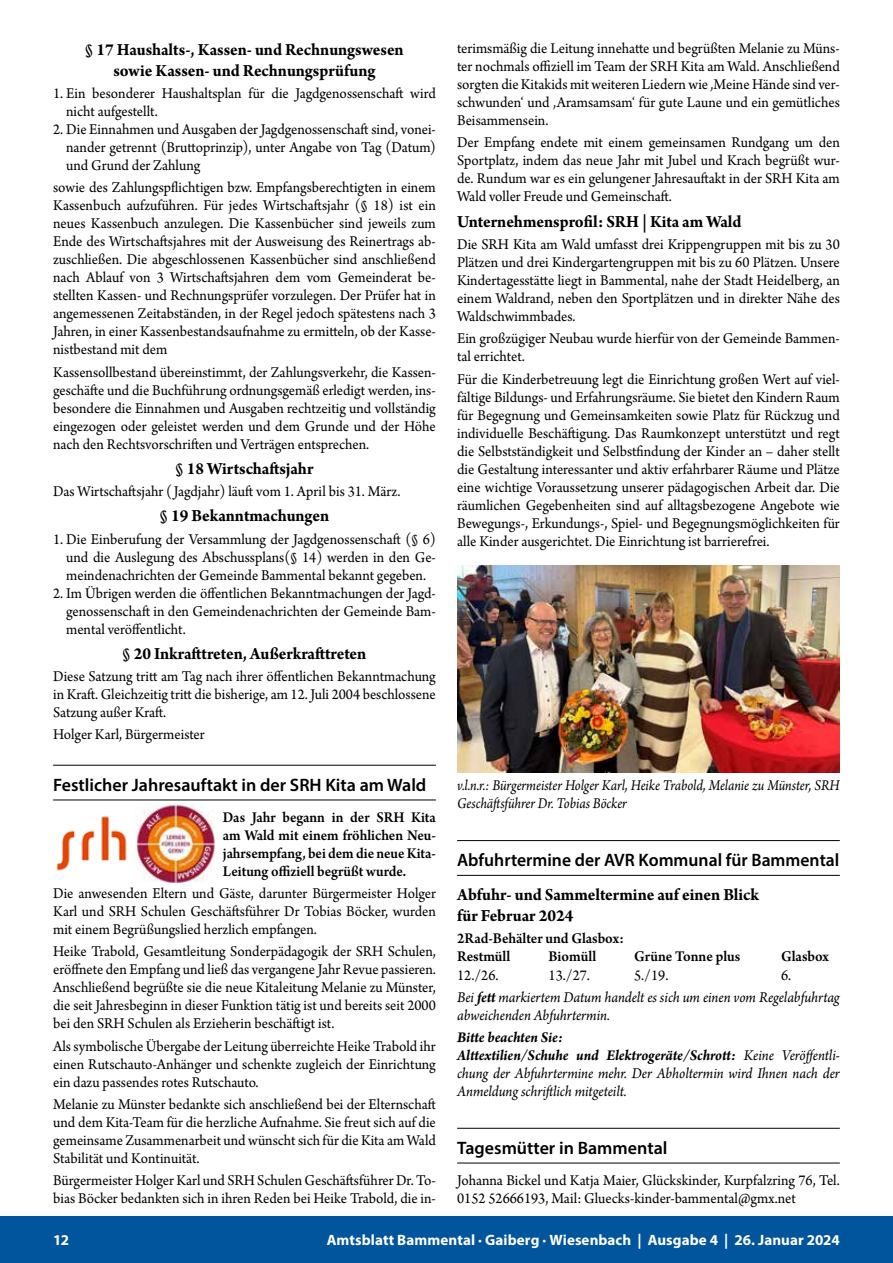
<style>
.page{position:relative;width:893px;height:1263px;background:#fff}
.page>*{position:absolute;margin:0;border:0;box-sizing:border-box;transform-origin:0 0}
.t1{font:700 18px/21px "Arno Pro";letter-spacing:-.005em;color:#000;text-align:center;scale:.95 1}
.t2{font:600 18px "Myriad Pro";color:#000}
.t3{font:15.75px/18px "Arno Pro";color:#000;text-align:justify;scale:.95 1}
.t4{font:italic 15.75px/18px "Arno Pro";letter-spacing:-.005em;color:#000;scale:.95 1}
.t5{font:600 15.75px/18px "Arno Pro";color:#000;text-align:justify;scale:.94 1}
.t6{font:italic 15.75px/18px "Arno Pro";letter-spacing:-.005em;color:#000;scale:.9 1}
.t7{font:600 15.75px/18px "Arno Pro";color:#000;scale:.95 1}
.t8{font:700 15px "Myriad Pro";letter-spacing:.005em;color:#fff}
.s1{font-style:normal}
.s2{font-weight:700}
</style>
<div class="page">
<div style="left:0;top:1216px;width:893px;height:47px;background:#00559d"></div>
<hr style="left:53px;top:765px;width:383px;height:1px;background:#000">
<hr style="left:53px;top:800px;width:383px;height:1px;background:#000">
<img style="left:56px;top:816px;width:71px;height:55px">
<img style="left:136px;top:804px;width:78px;height:79px">
<hr style="left:457px;top:840px;width:383px;height:1px;background:#000">
<hr style="left:457px;top:875px;width:383px;height:1px;background:#000">
<hr style="left:457px;top:1128px;width:383px;height:1px;background:#000">
<hr style="left:457px;top:1163px;width:383px;height:1px;background:#000">
<img style="left:457px;top:565px;width:383px;height:207px">
<p class="t1" style="left:85px;top:40px;width:337px">§ 17 Haushalts-, Kassen- und Rechnungswesen sowie Kassen- und Rechnungsprüfung</p>
<p class="t3" style="left:66px;top:85px;width:391px;text-indent:-13px">1. Ein besonderer Haushaltsplan für die Jagdgenossenschaft wird nicht aufgestellt.</p>
<p class="t3" style="left:66px;top:121px;width:391px;text-indent:-13px">2. Die Einnahmen und Ausgaben der Jagdgenossenschaft sind, vonei&shy;nander getrennt (Bruttoprinzip), unter Angabe von Tag (Datum) und Grund der Zahlung</p>
<p class="t3" style="left:53px;top:179px;width:404px">sowie des Zahlungspflichtigen bzw. Empfangsberechtigten in einem Kassenbuch aufzuführen. Für jedes Wirtschaftsjahr (§ 18) ist ein neues Kassenbuch anzulegen. Die Kassenbücher sind jeweils zum Ende des Wirtschaftsjahres mit der Ausweisung des Reinertrags ab&shy;zuschließen. Die abgeschlossenen Kassenbücher sind anschließend nach Ablauf von 3 Wirtschaftsjahren dem vom Gemeinderat be&shy;stellten Kassen- und Rechnungsprüfer vorzulegen. Der Prüfer hat in angemessenen Zeitabständen, in der Regel jedoch spätestens nach 3<br>Jahren, in einer Kassenbestandsaufnahme zu ermitteln, ob der Kasse&shy;nistbestand mit dem</p>
<p class="t3" style="left:53px;top:364px;width:404px">Kassensollbestand übereinstimmt, der Zahlungsverkehr, die Kassen&shy;geschäfte und die Buchführung ordnungsgemäß erledigt werden, ins&shy;besondere die Einnahmen und Ausgaben rechtzeitig und vollständig eingezogen oder geleistet werden und dem Grunde und der Höhe nach den Rechtsvorschriften und Verträgen entsprechen.</p>
<p class="t1" style="left:176px;top:459px;width:147px">§ 18 Wirtschaftsjahr</p>
<p class="t3" style="left:53px;top:483px;width:367px">Das Wirtschaftsjahr ( Jagdjahr) läuft vom 1. April bis 31. März.</p>
<p class="t1" style="left:160px;top:506px;width:180px">§ 19 Bekanntmachungen</p>
<p class="t3" style="left:66px;top:531px;width:391px;text-indent:-13px">1. Die Einberufung der Versammlung der Jagdgenossenschaft (§ 6) und die Auslegung des Abschussplans(§ 14) werden in den Ge&shy;meindenachrichten der Gemeinde Bammental bekannt gegeben.</p>
<p class="t3" style="left:66px;top:585px;width:391px;text-indent:-13px">2. Im Übrigen werden die öffentlichen Bekanntmachungen der Jagd&shy;genossenschaft in den Gemeindenachrichten der Gemeinde Bam&shy;mental veröffentlicht.</p>
<p class="t1" style="left:123px;top:644px;width:258px">§ 20 Inkrafttreten, Außerkrafttreten</p>
<p class="t3" style="left:53px;top:668px;width:404px">Diese Satzung tritt am Tag nach ihrer öffentlichen Bekanntmachung in Kraft. Gleichzeitig tritt die bisherige, am 12. Juli 2004 beschlossene Satzung außer Kraft.</p>
<p class="t3" style="left:53px;top:726px;width:161px">Holger Karl, Bürgermeister</p>
<p class="t2" style="left:53px;top:774px;width:375px">Festlicher Jahresauftakt in der SRH Kita am Wald</p>
<p class="t5" style="left:223px;top:809px;width:228px">Das Jahr begann in der SRH Kita am Wald mit einem fröhlichen Neu&shy;jahrsempfang, bei dem die neue Kita-Leitung offiziell begrüßt wurde.</p>
<p class="t3" style="left:53px;top:885px;width:404px">Die anwesenden Eltern und Gäste, darunter Bürgermeister Holger Karl und SRH Schulen Geschäftsführer Dr Tobias Böcker, wurden mit einem Begrüßungslied herzlich empfangen.</p>
<p class="t3" style="left:53px;top:943px;width:404px">Heike Trabold, Gesamtleitung Sonderpädagogik der SRH Schulen, eröffnete den Empfang und ließ das vergangene Jahr Revue passieren.<br>Anschließend begrüßte sie die neue Kitaleitung Melanie zu Münster, die seit Jahresbeginn in dieser Funktion tätig ist und bereits seit 2000 bei den SRH Schulen als Erzieherin beschäftigt ist.</p>
<p class="t3" style="left:53px;top:1038px;width:404px">Als symbolische Übergabe der Leitung überreichte Heike Trabold ihr einen Rutschauto-Anhänger und schenkte zugleich der Einrichtung ein dazu passendes rotes Rutschauto.</p>
<p class="t3" style="left:53px;top:1096px;width:404px">Melanie zu Münster bedankte sich anschließend bei der Elternschaft und dem Kita-Team für die herzliche Aufnahme. Sie freut sich auf die gemeinsame Zusammenarbeit und wünscht sich für die Kita am Wald Stabilität und Kontinuität.</p>
<p class="t3" style="left:53px;top:1172px;width:404px">Bürgermeister Holger Karl und SRH Schulen Geschäftsführer Dr. To&shy;bias Böcker bedankten sich in ihren Reden bei Heike Trabold, die in-</p>
<p class="t3" style="left:457px;top:40px;width:404px">terimsmäßig die Leitung innehatte und begrüßten Melanie zu Müns&shy;ter nochmals offiziell im Team der SRH Kita am Wald. Anschließend sorgten die Kitakids mit weiteren Liedern wie ‚Meine Hände sind ver&shy;schwunden‘ und ‚Aramsamsam‘ für gute Laune und ein gemütliches Beisammensein.</p>
<p class="t3" style="left:457px;top:135px;width:404px">Der Empfang endete mit einem gemeinsamen Rundgang um den Sportplatz, indem das neue Jahr mit Jubel und Krach begrüßt wur&shy;de. Rundum war es ein gelungener Jahresauftakt in der SRH Kita am Wald voller Freude und Gemeinschaft.</p>
<p class="t1" style="left:457px;top:212px;width:301px">Unternehmensprofil: SRH | Kita am Wald</p>
<p class="t3" style="left:457px;top:236px;width:404px">Die SRH Kita am Wald umfasst drei Krippengruppen mit bis zu 30<br>Plätzen und drei Kindergartengruppen mit bis zu 60 Plätzen. Unsere Kindertagesstätte liegt in Bammental, nahe der Stadt Heidelberg, an einem Waldrand, neben den Sportplätzen und in direkter Nähe des Waldschwimmbades.</p>
<p class="t3" style="left:457px;top:330px;width:404px">Ein großzügiger Neubau wurde hierfür von der Gemeinde Bammen&shy;tal errichtet.</p>
<p class="t3" style="left:457px;top:371px;width:404px">Für die Kinderbetreuung legt die Einrichtung großen Wert auf viel&shy;fältige Bildungs- und Erfahrungsräume. Sie bietet den Kindern Raum für Begegnung und Gemeinsamkeiten sowie Platz für Rückzug und individuelle Beschäftigung. Das Raumkonzept unterstützt und regt die Selbstständigkeit und Selbstfindung der Kinder an – daher stellt die Gestaltung interessanter und aktiv erfahrbarer Räume und Plätze eine wichtige Voraussetzung unserer pädagogischen Arbeit dar. Die räumlichen Gegebenheiten sind auf alltagsbezogene Angebote wie Bewegungs-, Erkundungs-, Spiel- und Begegnungsmöglichkeiten für alle Kinder ausgerichtet. Die Einrichtung ist barrierefrei.</p>
<p class="t6" style="left:457px;top:777px;width:427px">v.l.n.r.: Bürgermeister Holger Karl, Heike Trabold, Melanie zu Münster, SRH<br>Geschäftsführer Dr. Tobias Böcker</p>
<p class="t2" style="left:457px;top:849px;width:384px">Abfuhrtermine der AVR Kommunal für Bammental</p>
<p class="t1" style="left:457px;top:885px;width:319px;text-align:left">Abfuhr- und Sammeltermine auf einen Blick für Februar 2024</p>
<p class="t7" style="left:457px;top:930px;width:177px">2Rad-Behälter und Glasbox:<br>Restmüll</p>
<p class="t7" style="left:549px;top:948px;width:52px">Biomüll</p>
<p class="t7" style="left:634px;top:948px;width:113px">Grüne Tonne plus</p>
<p class="t7" style="left:781px;top:948px;width:52px">Glasbox</p>
<p class="t3" style="left:457px;top:966px;width:45px">12./26.</p>
<p class="t3" style="left:549px;top:966px;width:45px">13./27.</p>
<p class="t3" style="left:634px;top:966px;width:38px">5./19.</p>
<p class="t4" style="left:457px;top:964px;width:404px;line-height:22.2px;text-indent:324px"><span class="s1">6.<br></span>Bei <span class="s2">fett</span> markiertem Datum handelt es sich um einen vom Regelabfuhrtag</p>
<p class="t4" style="left:457px;top:1007px;width:162px">abweichenden Abfuhrtermin.</p>
<p class="t4" style="left:457px;top:1029px;width:404px"><span class="s2">Bitte beachten Sie:<br>Alttextilien/Schuhe und Elektrogeräte/Schrott:</span> Keine Veröffentli&shy;chung der Abfuhrtermine mehr. Der Abholtermin wird Ihnen nach der Anmeldung schriftlich mitgeteilt.</p>
<p class="t2" style="left:457px;top:1137px;width:212px">Tagesmütter in Bammental</p>
<p class="t3" style="left:457px;top:1172px;width:404px">Johanna Bickel und Katja Maier, Glückskinder, Kurpfalzring 76, Tel.<br>0152 52666193, Mail: Gluecks-kinder-bammental@gmx.net</p>
<p class="t8" style="left:53px;top:1230px;width:17px">12</p>
<p class="t8" style="left:327px;top:1230px;width:515px">Amtsblatt Bammental · Gaiberg · Wiesenbach | Ausgabe 4 | 26. Januar 2024</p>
</div>
